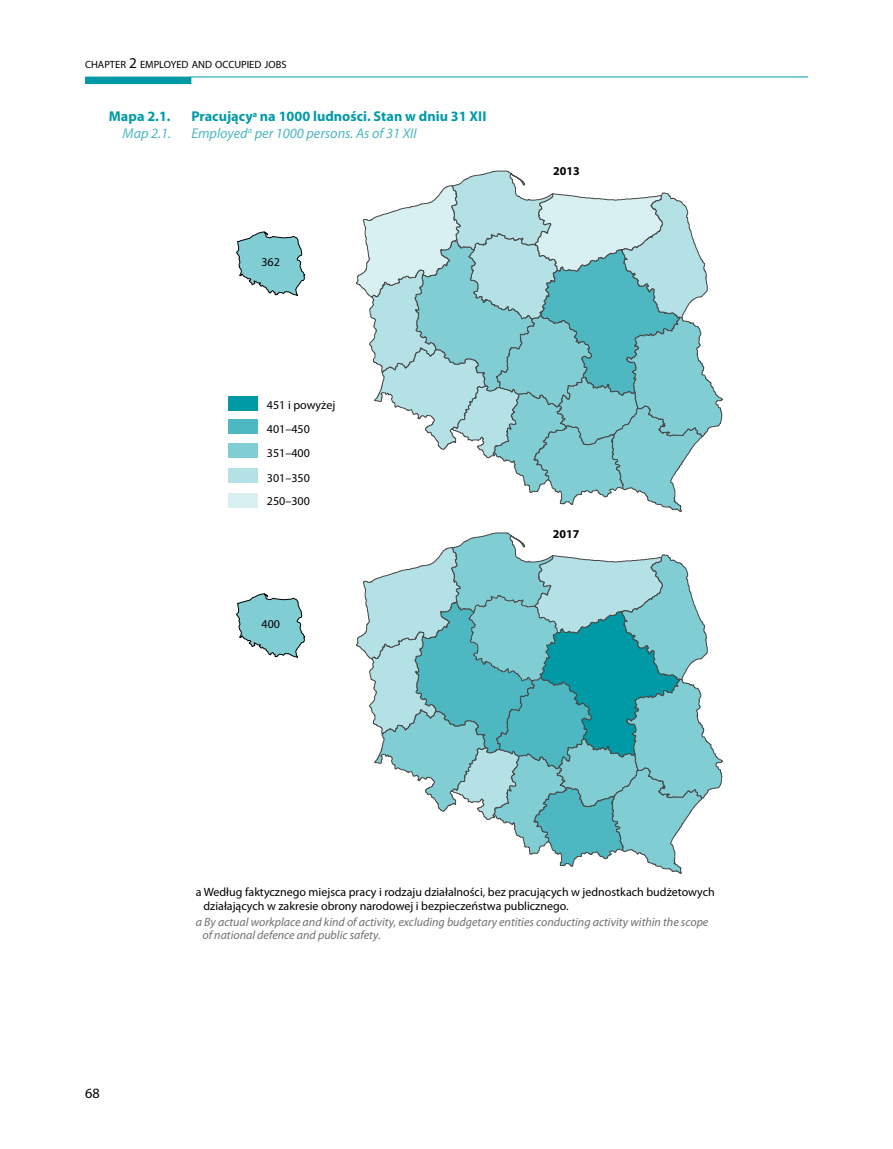
<style>
.page{position:relative;width:893px;height:1149px;background:#fff}
.page>*{position:absolute;margin:0;border:0;box-sizing:border-box;transform-origin:0 0}
.t1{font:700 14.25px "Myriad Pro";color:#009aa7}
.t2{font:italic 14.25px "Myriad Pro";color:#4db8c2}
.t3{font:14.25px "Myriad Pro";color:#000}
.t4{font:12px/24.3px "Myriad Pro";color:#000}
.t5{font:italic 12px/13.5px "Myriad Pro";color:#6f6f6e}
.t6{font:700 12px "Myriad Pro";color:#000}
.t7{font:10.5px "Myriad Pro";color:#000}
.s1{font-size:15px}
</style>
<div class="page">
<div style="left:85px;top:77px;width:106px;height:7px;background:#009aa7"></div>
<hr style="left:191px;top:77px;width:617px;height:1px;background:#009aa7">
<div style="left:228px;top:419px;width:30px;height:15px;background:#4db8c2"></div>
<div style="left:228px;top:396px;width:30px;height:15px;background:#009aa7"></div>
<div style="left:228px;top:493px;width:30px;height:15px;background:#d9f0f2"></div>
<div style="left:228px;top:468px;width:30px;height:14px;background:#b3e1e5"></div>
<div style="left:228px;top:443px;width:30px;height:15px;background:#80cdd3"></div>
<svg style="left:236px;top:593px;width:69px;height:65px"></svg>
<svg style="left:356px;top:532px;width:367px;height:341px"></svg>
<svg style="left:236px;top:231px;width:69px;height:65px"></svg>
<svg style="left:356px;top:170px;width:367px;height:342px"></svg>
<p class="t7" style="left:85px;top:58px;width:203px">CHAPTER <span class="s1">2</span> EMPLOYED AND OCCUPIED JOBS</p>
<p class="t1" style="left:109px;top:107px;width:63px">Mapa 2.1.</p>
<p class="t1" style="left:191px;top:107px;width:297px">Pracujący<sup>a</sup> na 1000 ludności. Stan w dniu 31 XII</p>
<p class="t2" style="left:123px;top:124px;width:50px">Map 2.1.</p>
<p class="t2" style="left:191px;top:124px;width:227px">Employed<sup>a</sup> per 1000 persons. As of 31 XII</p>
<p class="t4" style="left:261px;top:250px;width:20px">362</p>
<p class="t4" style="left:267px;top:393px;width:70px">451 i powyżej</p>
<p class="t4" style="left:267px;top:440px;width:44px">351–400<br>301–350</p>
<p class="t4" style="left:267px;top:416px;width:44px">401–450</p>
<p class="t4" style="left:267px;top:489px;width:44px">250–300</p>
<p class="t4" style="left:262px;top:612px;width:20px">400</p>
<p class="t6" style="left:553px;top:163px;width:28px">2013</p>
<p class="t6" style="left:553px;top:526px;width:28px">2017</p>
<p class="t3" style="left:85px;top:1083px;width:16px">68</p>
<p class="t4" style="left:203px;top:885px;width:513px;line-height:13.5px;text-indent:-8px">a Według faktycznego miejsca pracy i rodzaju działalności, bez pracujących w jednostkach budżetowych działających w zakresie obrony narodowej i bezpieczeństwa publicznego.</p>
<p class="t5" style="left:202px;top:914px;width:507px;text-indent:-7px">a By actual workplace and kind of activity, excluding budgetary entities conducting activity within the scope of national defence and public safety.</p>
</div>
